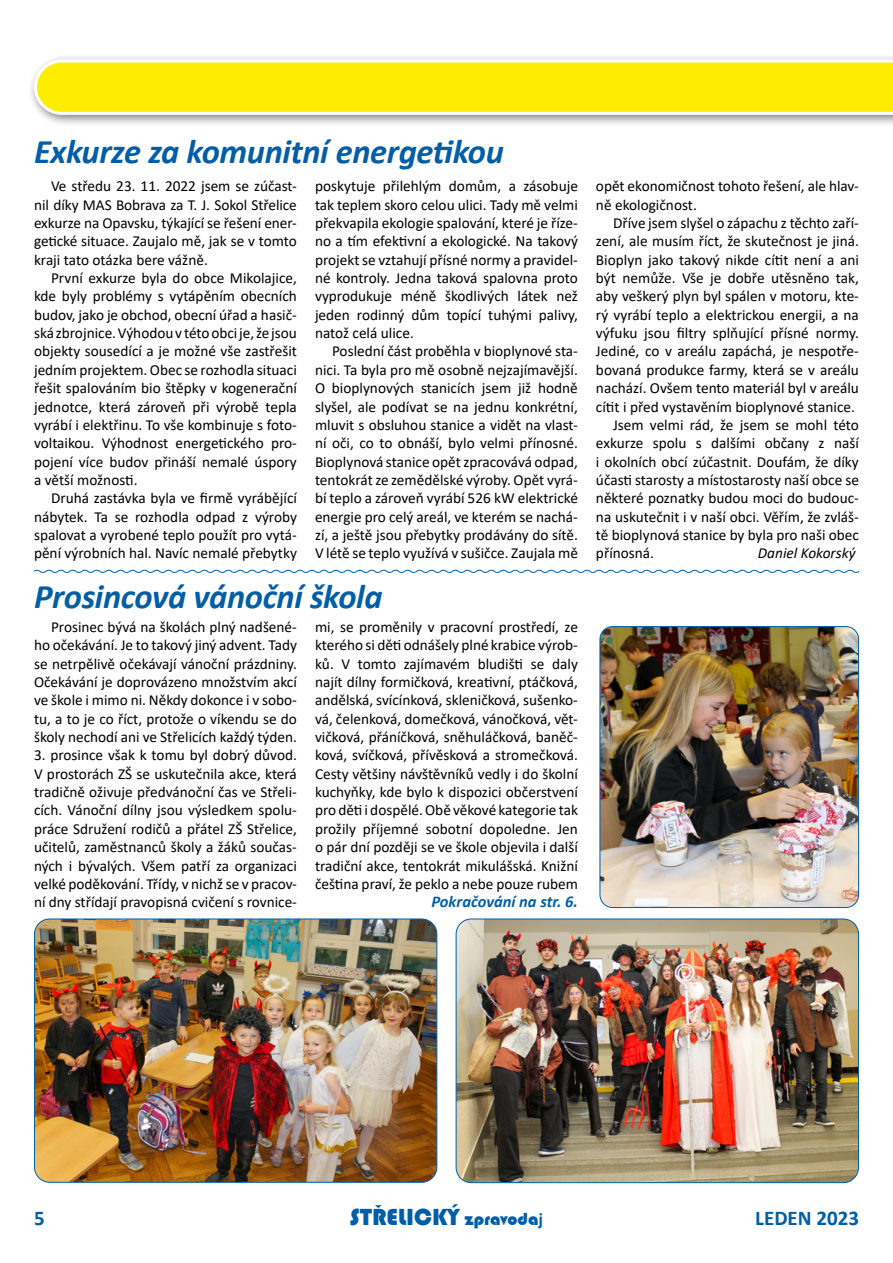
<style>
.page{position:relative;width:893px;height:1263px;background:#fff}
.page>*{position:absolute;margin:0;border:0;box-sizing:border-box;transform-origin:0 0}
.t1{font:italic 700 34.5px "Calibri";letter-spacing:-.01em;color:#005ea7}
.t2{font:24px "Bauhaus 93";color:#005ea7}
.t3{font:700 21px "Calibri";color:#005ea7}
.t4{font:italic 700 16.5px "Calibri";color:#005ea7}
.t5{font:15.3px/18.3px "Calibri";color:#000;text-align:justify}
.t6{font:italic 15.3px "Calibri";letter-spacing:-.01em;color:#000}
.s1{font-size:18px}
.s2{font-family:"Calibri";font-weight:700;font-size:18px}
</style>
<div class="page">
<svg style="left:33px;top:569px;width:827px;height:4px"></svg>
<div style="left:28px;top:53px;width:865px;height:74px;background:#000;opacity:.5"></div>
<svg style="left:34px;top:60px;width:859px;height:55px;background:#feee1c"></svg>
<img style="left:600px;top:626px;width:259px;height:281px">
<div style="left:600px;top:626px;width:259px;height:282px;border:1px solid #005ea7;border-radius:13px"></div>
<img style="left:34px;top:920px;width:403px;height:262px">
<div style="left:34px;top:918px;width:403px;height:265px;border:1px solid #005ea7;border-radius:15px"></div>
<img style="left:456px;top:920px;width:402px;height:263px">
<div style="left:456px;top:918px;width:403px;height:265px;border:1px solid #005ea7;border-radius:15px"></div>
<h1 class="t1" style="left:34px;top:127px;width:471px">Exkurze za komunitní energetikou</h1>
<p class="t5" style="left:34px;top:177px;width:264px;text-indent:17px">Ve středu 23. 11. 2022 jsem se zúčast‑ nil díky MAS Bobrava za T. J. Sokol Střelice exkurze na Opavsku, týkající se řešení ener‑ getické situace. Zaujalo mě, jak se v tomto kraji tato otázka bere vážně.</p>
<p class="t5" style="left:34px;top:268px;width:265px;text-indent:17px">První exkurze byla do obce Mikolajice, kde byly problémy s vytápěním obecních budov, jako je obchod, obecní úřad a hasič‑ ská zbrojnice. Výhodou v této obci je, že jsou objekty sousedící a je možné vše zastřešit jedním projektem. Obec se rozhodla situaci řešit spalováním bio štěpky v kogenerační jednotce, která zároveň při výrobě tepla vyrábí i elektřinu. To vše kombinuje s foto‑ voltaikou. Výhodnost energetického pro‑ pojení více budov přináší nemalé úspory a větší možnosti.</p>
<p class="t5" style="left:34px;top:489px;width:265px;text-indent:17px">Druhá zastávka byla ve firmě vyrábějící nábytek. Ta se rozhodla odpad z výroby spalovat a vyrobené teplo použít pro vytá‑ pění výrobních hal. Navíc nemalé přebytky</p>
<p class="t5" style="left:315px;top:177px;width:264px">poskytuje přilehlým domům, a zásobuje tak teplem skoro celou ulici. Tady mě velmi překvapila ekologie spalování, které je říze‑ no a tím efektivní a ekologické. Na takový projekt se vztahují přísné normy a pravidel‑ né kontroly. Jedna taková spalovna proto vyprodukuje méně škodlivých látek než jeden rodinný dům topící tuhými palivy, natož celá ulice.</p>
<p class="t5" style="left:315px;top:342px;width:264px;text-indent:17px">Poslední část proběhla v bioplynové sta‑ nici. Ta byla pro mě osobně nejzajímavější.<br>O bioplynových stanicích jsem již hodně slyšel, ale podívat se na jednu konkrétní, mluvit s obsluhou stanice a vidět na vlast‑ ní oči, co to obnáší, bylo velmi přínosné.<br>Bioplynová stanice opět zpracovává odpad, tentokrát ze zemědělské výroby. Opět vyrá‑ bí teplo a zároveň vyrábí 526 kW elektrické energie pro celý areál, ve kterém se nachá‑ zí, a ještě jsou přebytky prodávány do sítě.<br>V létě se teplo využívá v sušičce. Zaujala mě</p>
<h1 class="t1" style="left:34px;top:572px;width:350px">Prosincová vánoční škola</h1>
<p class="t5" style="left:34px;top:617px;width:265px;text-indent:17px">Prosinec bývá na školách plný nadšené‑ ho očekávání. Je to takový jiný advent. Tady se netrpělivě očekávají vánoční prázdniny.<br>Očekávání je doprovázeno množstvím akcí ve škole i mimo ni. Někdy dokonce i v sobo‑ tu, a to je co říct, protože o víkendu se do školy nechodí ani ve Střelicích každý týden.</p>
<p class="t5" style="left:34px;top:746px;width:264px">3. prosince však k tomu byl dobrý důvod.<br>V prostorách ZŠ se uskutečnila akce, která tradičně oživuje předvánoční čas ve Střeli‑ cích. Vánoční dílny jsou výsledkem spolu‑ práce Sdružení rodičů a přátel ZŠ Střelice, učitelů, zaměstnanců školy a žáků součas‑ ných i bývalých. Všem patří za organizaci velké poděkování. Třídy, v nichž se v pracov‑ ní dny střídají pravopisná cvičení s rovnice‑</p>
<p class="t5" style="left:315px;top:617px;width:265px">mi, se proměnily v pracovní prostředí, ze kterého si děti odnášely plné krabice výrob‑ ků. V tomto zajímavém bludišti se daly najít dílny formičková, kreativní, ptáčková, andělská, svícínková, skleničková, sušenko‑ vá, čelenková, domečková, vánočková, vět‑ vičková, přáníčková, sněhuláčková, baněč‑ ková, svíčková, přívěsková a stromečková.<br>Cesty většiny návštěvníků vedly i do školní kuchyňky, kde bylo k dispozici občerstvení pro děti i dospělé. Obě věkové kategorie tak prožily příjemné sobotní dopoledne. Jen o pár dní později se ve škole objevila i další tradiční akce, tentokrát mikulášská. Knižní čeština praví, že peklo a nebe pouze rubem</p>
<p class="t4" style="left:431px;top:890px;width:148px">Pokračování na str. 6.</p>
<p class="t5" style="left:596px;top:177px;width:264px">opět ekonomičnost tohoto řešení, ale hlav‑ ně ekologičnost.</p>
<p class="t5" style="left:613px;top:213px;width:247px">Dříve jsem slyšel o zápachu z těchto zaří‑</p>
<p class="t5" style="left:596px;top:232px;width:264px">zení, ale musím říct, že skutečnost je jiná.</p>
<p class="t5" style="left:596px;top:250px;width:264px">Bioplyn jako takový nikde cítit není a ani</p>
<p class="t5" style="left:596px;top:268px;width:264px">být nemůže. Vše je dobře utěsněno tak,</p>
<p class="t5" style="left:596px;top:287px;width:264px">aby veškerý plyn byl spálen v motoru, kte‑</p>
<p class="t5" style="left:596px;top:305px;width:264px">rý vyrábí teplo a elektrickou energii, a na</p>
<p class="t5" style="left:596px;top:323px;width:264px">výfuku jsou filtry splňující přísné normy.</p>
<p class="t5" style="left:596px;top:342px;width:264px">Jediné, co v areálu zapáchá, je nespotře‑</p>
<p class="t5" style="left:596px;top:360px;width:264px">bovaná produkce farmy, která se v areálu</p>
<p class="t5" style="left:596px;top:378px;width:264px">nachází. Ovšem tento materiál byl v areálu</p>
<p class="t5" style="left:596px;top:397px;width:261px">cítit i před vystavěním bioplynové stanice.</p>
<p class="t5" style="left:613px;top:415px;width:247px">Jsem velmi rád, že jsem se mohl této</p>
<p class="t5" style="left:596px;top:434px;width:265px">exkurze spolu s dalšími občany z naší</p>
<p class="t5" style="left:596px;top:452px;width:264px">i okolních obcí zúčastnit. Doufám, že díky</p>
<p class="t5" style="left:596px;top:470px;width:264px">účasti starosty a místostarosty naší obce se</p>
<p class="t5" style="left:596px;top:489px;width:264px">některé poznatky budou moci do budouc‑</p>
<p class="t5" style="left:596px;top:507px;width:264px">na uskutečnit i v naší obci. Věřím, že zvláš‑</p>
<p class="t5" style="left:596px;top:525px;width:264px">tě bioplynová stanice by byla pro naši obec</p>
<p class="t5" style="left:596px;top:544px;width:60px">přínosná.</p>
<p class="t6" style="left:758px;top:543px;width:99px">Daniel Kokorský</p>
<h3 class="t3" style="left:34px;top:1203px;width:12px">5</h3>
<h2 class="t2" style="left:350px;top:1203px;width:195px">STRˇ ELICKÝ <span class="s1">zpravoda</span><span class="s2">j</span></h2>
<h3 class="t3" style="left:755px;top:1203px;width:105px">LEDEN 2023</h3>
</div>
